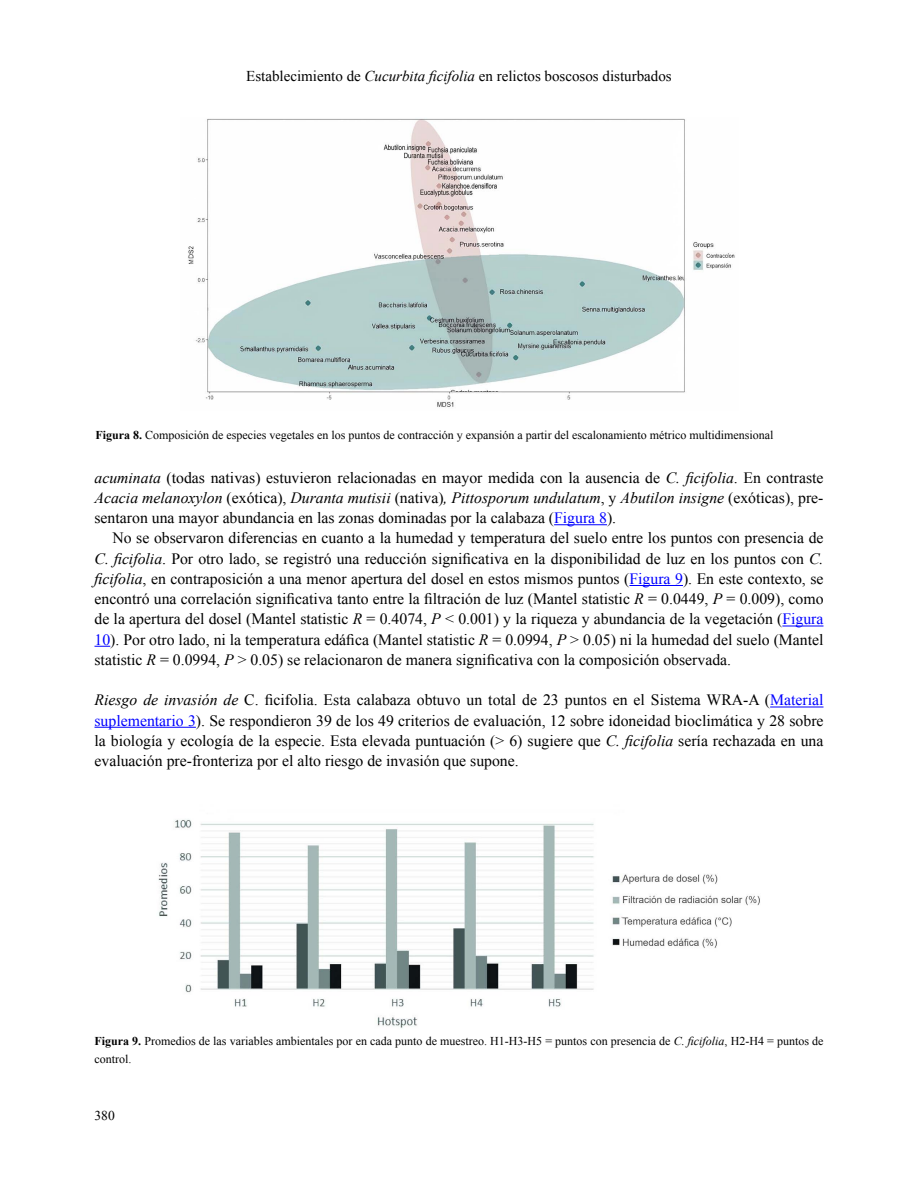
<style>
.page{position:relative;width:918px;height:1188px;background:#fff}
.page>*{position:absolute;margin:0;border:0;box-sizing:border-box;transform-origin:0 0}
.t1{font:15.75px/20.2px "Times New Roman";color:#000;text-align:justify}
.t2{font:15px "Times New Roman";color:#000}
.t3{font:13.5px "Times New Roman";color:#000}
.t4{font:12px/18px "Times New Roman";color:#000}
.s1{font-style:italic}
.s2{font-weight:700}
.s3{color:#00f}
</style>
<div class="page">
<hr style="left:554px;top:524px;width:53px;height:1px;background:#00f">
<hr style="left:629px;top:585px;width:54px;height:1px;background:#00f">
<hr style="left:782px;top:626px;width:42px;height:1px;background:#00f">
<svg style="left:94px;top:646px;width:16px;height:1px"></svg>
<hr style="left:770px;top:707px;width:54px;height:1px;background:#00f">
<hr style="left:94px;top:727px;width:102px;height:1px;background:#00f">
<img style="left:188px;top:118px;width:547px;height:289px">
<img style="left:158px;top:819px;width:602px;height:209px">
<p class="t2" style="left:246px;top:66px;width:427px">Establecimiento de <span class="s1">Cucurbita ficifolia</span> en relictos boscosos disturbados</p>
<p class="t4" style="left:95px;top:425px;width:680px"><span class="s2">Figura 8.</span> Composición de especies vegetales en los puntos de contracción y expansión a partir del escalonamiento métrico multidimensional</p>
<p class="t1" style="left:94px;top:467px;width:731px"><span class="s1">acuminata</span> (todas nativas) estuvieron relacionadas en mayor medida con la ausencia de <span class="s1">C. ficifolia</span>. En contraste <span class="s1">Acacia melanoxylon</span> (exótica), <span class="s1">Duranta mutisii</span> (nativa)<span class="s1">, Pittosporum undulatum</span>, y <span class="s1">Abutilon insigne</span> (exóticas), pre&shy;sentaron una mayor abundancia en las zonas dominadas por la calabaza (<span class="s3">Figura 8</span>).</p>
<p class="t1" style="left:95px;top:528px;width:731px;text-indent:18px">No se observaron diferencias en cuanto a la humedad y temperatura del suelo entre los puntos con presencia de <span class="s1">C. ficifolia</span>. Por otro lado, se registró una reducción significativa en la disponibilidad de luz en los puntos con <span class="s1">C. ficifolia</span>, en contraposición a una menor apertura del dosel en estos mismos puntos (<span class="s3">Figura 9</span>). En este contexto, se encontró una correlación significativa tanto entre la filtración de luz (Mantel statistic <span class="s1">R</span> = 0.0449, <span class="s1">P</span> = 0.009), como de la apertura del dosel (Mantel statistic <span class="s1">R</span> = 0.4074, <span class="s1">P</span> &lt; 0.001) y la riqueza y abundancia de la vegetación (<span class="s3">Figura 10</span>). Por otro lado, ni la temperatura edáfica (Mantel statistic <span class="s1">R</span> = 0.0994, <span class="s1">P</span> &gt; 0.05) ni la humedad del suelo (Mantel statistic <span class="s1">R</span> = 0.0994, <span class="s1">P</span> &gt; 0.05) se relacionaron de manera significativa con la composición observada.</p>
<p class="t1" style="left:95px;top:690px;width:731px"><span class="s1">Riesgo de invasión de</span> C. ficifolia. Esta calabaza obtuvo un total de 23 puntos en el Sistema WRA-A (<span class="s3">Material suplementario 3</span>). Se respondieron 39 de los 49 criterios de evaluación, 12 sobre idoneidad bioclimática y 28 sobre la biología y ecología de la especie. Esta elevada puntuación (&gt; 6) sugiere que <span class="s1">C. ficifolia</span> sería rechazada en una evaluación pre-fronteriza por el alto riesgo de invasión que supone.</p>
<p class="t4" style="left:94px;top:1032px;width:730px"><span class="s2">Figura 9.</span> Promedios de las variables ambientales por en cada punto de muestreo. H1-H3-H5 = puntos con presencia de <span class="s1">C. ficifolia</span>, H2-H4 = puntos de control.</p>
<p class="t3" style="left:94px;top:1107px;width:22px">380</p>
</div>
